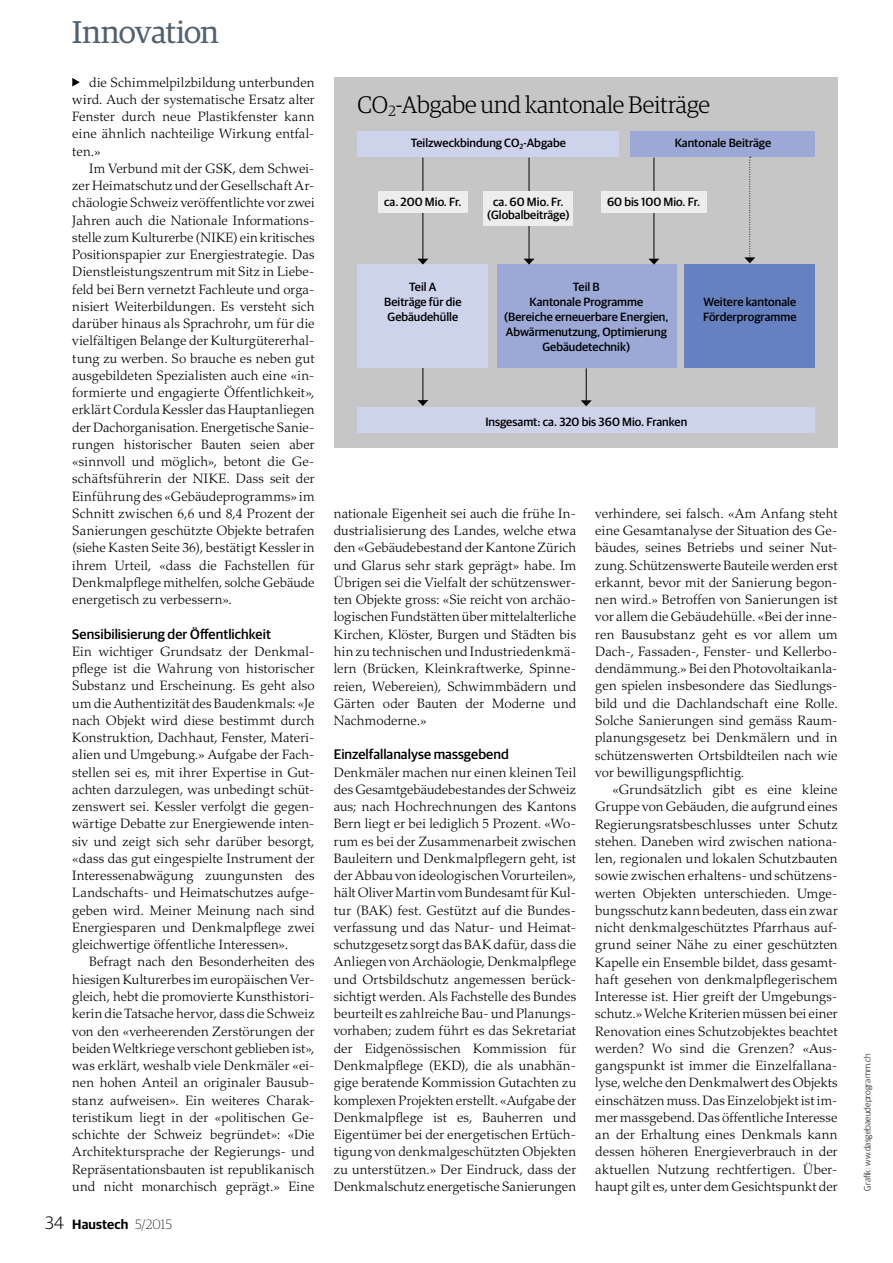
<style>
.page{position:relative;width:893px;height:1263px;background:#fff}
.page>*{position:absolute;margin:0;border:0;box-sizing:border-box;transform-origin:0 0}
.t1{font:31.5px "Guardian Egyp";letter-spacing:-.02em;color:#52616f}
.t2{font:300 24px "Guardian Egyp";color:#000}
.t3{font:500 13.8px "Guardian Sans";letter-spacing:.005em;color:#000}
.t4{font:300 13.5px/17.2px "Palatino LT Std";letter-spacing:.005em;color:#000;text-align:justify}
.t5{font:600 13.5px "Guardian Sans";letter-spacing:.01em;color:#000}
.t6{font:500 12px/15px "Guardian Sans";color:#000;text-align:center}
.t7{font:300 9px "Guardian Sans";letter-spacing:.015em;color:#000}
.s1{font-weight:300;font-size:18px}
.s2{font-family:"Guardian Egyp";font-weight:100}
</style>
<div class="page">
<svg style="left:72px;top:78px;width:8px;height:9px"></svg>
<div style="left:334px;top:78px;width:504px;height:370px;background:#c6c6c6"></div>
<div style="left:357px;top:131px;width:262px;height:26px;background:#ced3ec"></div>
<div style="left:357px;top:408px;width:458px;height:25px;background:#ced3ec"></div>
<div style="left:357px;top:265px;width:131px;height:103px;background:#ced3ec"></div>
<div style="left:684px;top:265px;width:131px;height:103px;background:#6681c0"></div>
<div style="left:497px;top:265px;width:179px;height:103px;background:#9ca9d6"></div>
<div style="left:631px;top:131px;width:184px;height:26px;background:#9ca9d6"></div>
<hr style="left:422px;top:368px;width:1px;height:33px;background:#000">
<svg style="left:417px;top:400px;width:11px;height:6px"></svg>
<hr style="left:586px;top:368px;width:1px;height:33px;background:#000">
<svg style="left:581px;top:400px;width:11px;height:6px"></svg>
<hr style="left:654px;top:158px;width:1px;height:101px;background:#000">
<svg style="left:648px;top:259px;width:11px;height:6px"></svg>
<hr style="left:529px;top:158px;width:1px;height:101px;background:#000">
<svg style="left:524px;top:259px;width:10px;height:6px"></svg>
<hr style="left:422px;top:158px;width:1px;height:101px;background:#000">
<svg style="left:417px;top:259px;width:11px;height:6px"></svg>
<svg style="left:744px;top:157px;width:11px;height:106px"></svg>
<div style="left:378px;top:191px;width:90px;height:22px;background:#ededed"></div>
<div style="left:483px;top:191px;width:90px;height:35px;background:#ededed"></div>
<div style="left:601px;top:191px;width:105px;height:22px;background:#ededed"></div>
<h1 class="t1" style="left:72px;top:11px;width:148px">Innovation</h1>
<p class="t4" style="left:72px;top:74px;width:244px;text-indent:17px">die Schimmelpilzbildung unterbunden wird. Auch der systematische Ersatz alter Fenster durch neue Plastikfenster kann eine ähnlich nachteilige Wirkung entfal&shy;ten.»</p>
<p class="t4" style="left:72px;top:160px;width:244px;text-indent:17px">Im Verbund mit der GSK, dem Schwei&shy;zer Heimatschutz und der Gesellschaft Ar&shy;chäologie Schweiz veröffentlichte vor zwei Jahren auch die Nationale Informations&shy;stelle zum Kulturerbe (NIKE) ein kritisches Positionspapier zur Energiestrategie. Das Dienstleistungszentrum mit Sitz in Liebe&shy;feld bei Bern vernetzt Fachleute und orga&shy;nisiert Weiterbildungen. Es versteht sich darüber hinaus als Sprachrohr, um für die vielfältigen Belange der Kulturgütererhal&shy;tung zu werben. So brauche es neben gut ausgebildeten Spezialisten auch eine «in&shy;formierte und engagierte Öffentlichkeit», erklärt Cordula Kessler das Hauptanliegen der Dachorganisation. Energetische Sanie&shy;rungen historischer Bauten seien aber «sinnvoll und möglich», betont die Ge&shy;schäftsführerin der NIKE. Dass seit der Einführung des «Gebäudeprogramms» im Schnitt zwischen 6,6 und 8,4 Prozent der Sanierungen geschützte Objekte betrafen (siehe Kasten Seite 36), bestätigt Kessler in ihrem Urteil, «dass die Fachstellen für Denkmalpflege mithelfen, solche Gebäude energetisch zu verbessern».</p>
<p class="t3" style="left:72px;top:624px;width:200px">Sensibilisierung der Öffentlichkeit</p>
<p class="t4" style="left:72px;top:643px;width:244px">Ein wichtiger Grundsatz der Denkmal&shy;pflege ist die Wahrung von historischer Substanz und Erscheinung. Es geht also um die Authentizität des Baudenkmals: «Je nach Objekt wird diese bestimmt durch Konstruktion, Dachhaut, Fenster, Materi&shy;alien und Umgebung.» Aufgabe der Fach&shy;stellen sei es, mit ihrer Expertise in Gut&shy;achten darzulegen, was unbedingt schüt&shy;zenswert sei. Kessler verfolgt die gegen&shy;wärtige Debatte zur Energiewende inten&shy;siv und zeigt sich sehr darüber besorgt, «dass das gut eingespielte Instrument der Interessenabwägung zuungunsten des Landschafts- und Heimatschutzes aufge&shy;geben wird. Meiner Meinung nach sind Energiesparen und Denkmalpflege zwei gleichwertige öffentliche Interessen».</p>
<p class="t4" style="left:72px;top:953px;width:244px;text-align:left;text-indent:17px">Befragt nach den Besonderheiten des hiesigen Kulturerbes im europäischen Ver&shy;gleich, hebt die promovierte Kunsthistori&shy;kerin die Tatsache hervor, dass die Schweiz von den «verheerenden Zerstörungen der beiden Weltkriege verschont geblieben ist», was erklärt, weshalb viele Denkmäler «ei&shy;nen hohen Anteil an originaler Bausub&shy;stanz aufweisen». Ein weiteres Charak&shy;teristikum liegt in der «politischen Ge&shy;schichte der Schweiz begründet»: «Die Architektursprache der Regierungs- und Repräsentationsbauten ist republikanisch und nicht monarchisch geprägt.» Eine</p>
<p class="t5" style="left:45px;top:1214px;width:128px"><span class="s1">34</span> Haustech <span class="s2">5/2015</span></p>
<h2 class="t2" style="left:357px;top:88px;width:354px">CO<sub>2</sub>-Abgabe und kantonale Beiträge</h2>
<p class="t6" style="left:411px;top:135px;width:157px">Teilzweckbindung CO<sub>2</sub>-Abgabe</p>
<p class="t6" style="left:675px;top:135px;width:98px">Kantonale Beiträge</p>
<p class="t6" style="left:384px;top:193px;width:79px">ca. 200 Mio. Fr.</p>
<p class="t6" style="left:384px;top:279px;width:79px">Teil A<br>Beiträge für die<br>Gebäudehülle</p>
<p class="t6" style="left:487px;top:194px;width:84px;line-height:13.5px">ca. 60 Mio. Fr. (Globalbeiträge)</p>
<p class="t6" style="left:607px;top:193px;width:95px">60 bis 100 Mio. Fr.</p>
<p class="t6" style="left:504px;top:279px;width:166px">Teil B<br>Kantonale Programme (Bereiche erneuerbare Energien,<br>Abwärmenutzung, Optimierung<br>Gebäudetechnik)</p>
<p class="t6" style="left:703px;top:294px;width:95px;text-align:left">Weitere kantonale<br>Förderprogramme</p>
<p class="t6" style="left:485px;top:413px;width:203px">Insgesamt: ca. 320 bis 360 Mio. Franken</p>
<p class="t4" style="left:334px;top:505px;width:244px">nationale Eigenheit sei auch die frühe In&shy;dustrialisierung des Landes, welche etwa den «Gebäudebestand der Kantone Zürich und Glarus sehr stark geprägt» habe. Im Übrigen sei die Vielfalt der schützenswer&shy;ten Objekte gross: «Sie reicht von archäo&shy;logischen Fundstätten über mittelalterliche Kirchen, Klöster, Burgen und Städten bis hin zu technischen und Industriedenkmä&shy;lern (Brücken, Kleinkraftwerke, Spinne&shy;reien, Webereien), Schwimmbädern und Gärten oder Bauten der Moderne und Nachmoderne.»</p>
<p class="t3" style="left:334px;top:745px;width:177px">Einzelfallanalyse massgebend</p>
<p class="t4" style="left:334px;top:764px;width:244px">Denkmäler machen nur einen kleinen Teil des Gesamtgebäudebestandes der Schweiz aus; nach Hochrechnungen des Kantons Bern liegt er bei lediglich 5 Prozent. «Wo&shy;rum es bei der Zusammenarbeit zwischen Bauleitern und Denkmalpflegern geht, ist der Abbau von ideologischen Vorurteilen», hält Oliver Martin vom Bundesamt für Kul&shy;tur (BAK) fest. Gestützt auf die Bundes&shy;verfassung und das Natur- und Heimat&shy;schutzgesetz sorgt das BAK dafür, dass die Anliegen von Archäologie, Denkmalpflege und Ortsbildschutz angemessen berück&shy;sichtigt werden. Als Fachstelle des Bundes beurteilt es zahlreiche Bau- und Planungs&shy;vorhaben; zudem führt es das Sekretariat der Eidgenössischen Kommission für Denkmalpflege (EKD), die als unabhän&shy;gige beratende Kommission Gutachten zu komplexen Projekten erstellt. «Aufgabe der Denkmalpflege ist es, Bauherren und Eigentümer bei der energetischen Ertüch&shy;tigung von denkmalgeschützten Objekten zu unterstützen.» Der Eindruck, dass der Denkmalschutz energetische Sanierungen</p>
<p class="t4" style="left:595px;top:505px;width:244px">verhindere, sei falsch. «Am Anfang steht eine Gesamtanalyse der Situation des Ge&shy;bäudes, seines Betriebs und seiner Nut&shy;zung. Schützenswerte Bauteile werden erst erkannt, bevor mit der Sanierung begon&shy;nen wird.» Betroffen von Sanierungen ist vor allem die Gebäudehülle. «Bei der inne&shy;ren Bausubstanz geht es vor allem um Dach-, Fassaden-, Fenster- und Kellerbo&shy;dendämmung.» Bei den Photovoltaikanla&shy;gen spielen insbesondere das Siedlungs&shy;bild und die Dachlandschaft eine Rolle.<br>Solche Sanierungen sind gemäss Raum&shy;planungsgesetz bei Denkmälern und in schützenswerten Ortsbildteilen nach wie vor bewilligungspflichtig.</p>
<p class="t4" style="left:595px;top:781px;width:244px;text-indent:17px">«Grundsätzlich gibt es eine kleine Gruppe von Gebäuden, die aufgrund eines Regierungsratsbeschlusses unter Schutz stehen. Daneben wird zwischen nationa&shy;len, regionalen und lokalen Schutzbauten sowie zwischen erhaltens- und schützens&shy;werten Objekten unterschieden. Umge&shy;bungsschutz kann bedeuten, dass ein zwar nicht denkmalgeschütztes Pfarrhaus auf&shy;grund seiner Nähe zu einer geschützten Kapelle ein Ensemble bildet, dass gesamt&shy;haft gesehen von denkmalpflegerischem Interesse ist. Hier greift der Umgebungs&shy;schutz.» Welche Kriterien müssen bei einer Renovation eines Schutzobjektes beachtet werden? Wo sind die Grenzen? «Aus&shy;gangspunkt ist immer die Einzelfallana&shy;lyse, welche den Denkmalwert des Objekts einschätzen muss. Das Einzelobjekt ist im&shy;mer massgebend. Das öffentliche Interesse an der Erhaltung eines Denkmals kann dessen höheren Energieverbrauch in der aktuellen Nutzung rechtfertigen. Über&shy;haupt gilt es, unter dem Gesichtspunkt der</p>
<p class="t7" style="left:861px;top:1191px;width:139px;rotate:-90deg">Grafik: ww.dasgebaeudeprogramm.ch</p>
</div>
